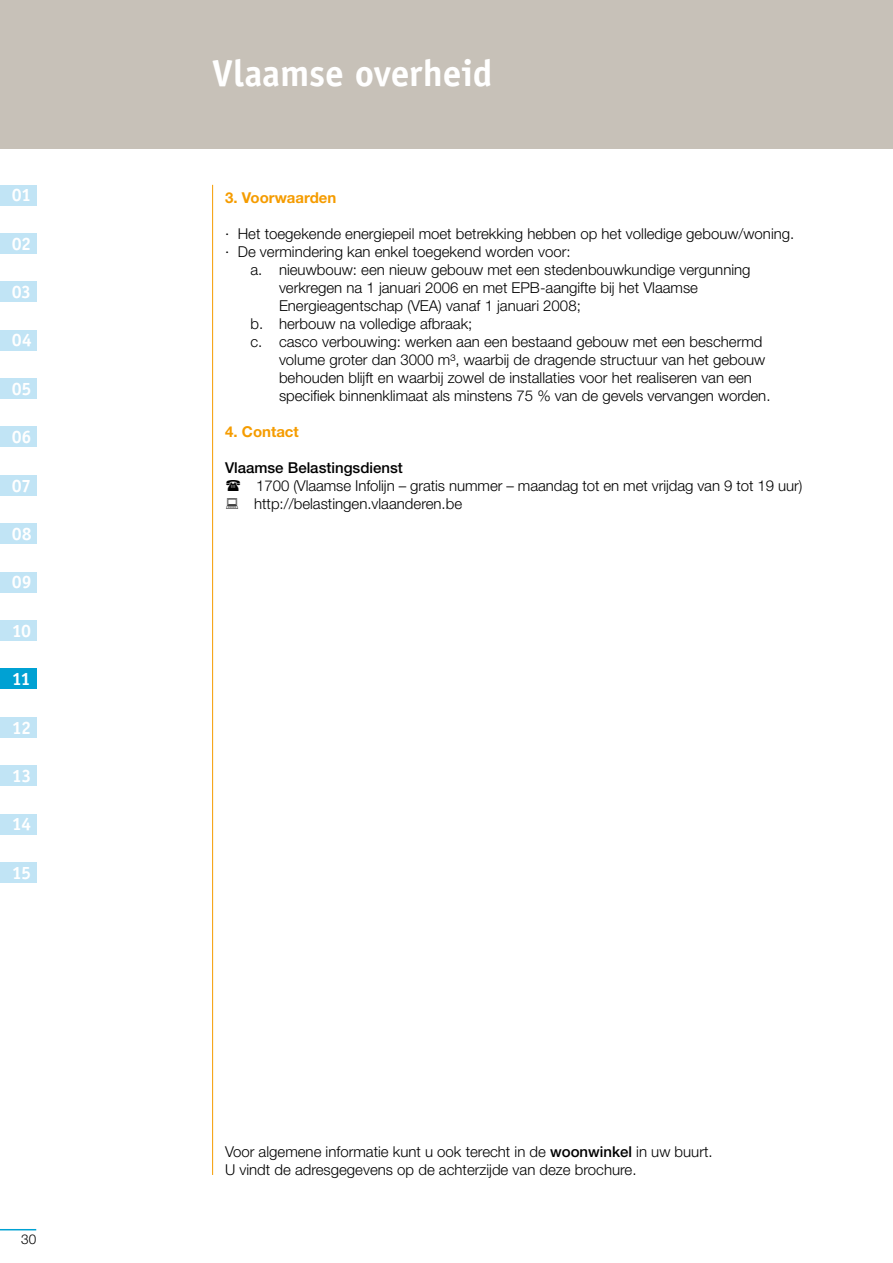
<style>
.page{position:relative;width:893px;height:1263px;background:#fff}
.page>*{position:absolute;margin:0;border:0;box-sizing:border-box;transform-origin:0 0}
.t1{font:700 37.5px "Officina Sans Std";letter-spacing:-.005em;color:#fff}
.t2{font:700 18px "Officina Sans Std";letter-spacing:-.025em;color:#fff}
.t3{font:300 15px/18px "Helvetica Neue LT Std";color:#000}
.t4{font:500 15px "Helvetica Neue LT Std";color:#000}
.t5{font:700 15px "Helvetica Neue LT Std";color:#f59c00}
.t6{font:300 13.5px "Helvetica Neue LT Std";color:#000}
.s1{font-weight:500}
</style>
<div class="page">
<div style="left:0;top:0;width:893px;height:149px;background:#c7c1b8"></div>
<hr style="left:0;top:1229px;width:36px;height:1px;background:#00a1d3">
<hr style="left:212px;top:185px;width:1px;height:990px;background:#f59c00">
<div style="left:0;top:185px;width:36px;height:20px;background:#c1e4f5"></div>
<div style="left:0;top:572px;width:36px;height:20px;background:#c1e4f5"></div>
<div style="left:0;top:378px;width:36px;height:21px;background:#c1e4f5"></div>
<div style="left:0;top:765px;width:36px;height:21px;background:#c1e4f5"></div>
<div style="left:0;top:233px;width:36px;height:21px;background:#c1e4f5"></div>
<div style="left:0;top:620px;width:36px;height:21px;background:#c1e4f5"></div>
<div style="left:0;top:427px;width:36px;height:20px;background:#c1e4f5"></div>
<div style="left:0;top:814px;width:36px;height:20px;background:#c1e4f5"></div>
<div style="left:0;top:282px;width:36px;height:20px;background:#c1e4f5"></div>
<div style="left:0;top:669px;width:36px;height:20px;background:#00a1d3"></div>
<div style="left:0;top:475px;width:36px;height:21px;background:#c1e4f5"></div>
<div style="left:0;top:862px;width:36px;height:21px;background:#c1e4f5"></div>
<div style="left:0;top:330px;width:36px;height:20px;background:#c1e4f5"></div>
<div style="left:0;top:717px;width:36px;height:20px;background:#c1e4f5"></div>
<div style="left:0;top:523px;width:36px;height:21px;background:#c1e4f5"></div>
<p class="t2" style="left:12px;top:184px;width:21px">01</p>
<p class="t2" style="left:12px;top:232px;width:21px">02</p>
<p class="t2" style="left:12px;top:281px;width:21px">03</p>
<p class="t2" style="left:12px;top:329px;width:22px">04</p>
<p class="t2" style="left:12px;top:377px;width:21px">05</p>
<p class="t2" style="left:12px;top:426px;width:21px">06</p>
<p class="t2" style="left:12px;top:474px;width:21px">07</p>
<p class="t2" style="left:12px;top:523px;width:22px">08</p>
<p class="t2" style="left:12px;top:571px;width:21px">09</p>
<p class="t2" style="left:12px;top:619px;width:21px">10</p>
<p class="t2" style="left:12px;top:668px;width:20px">11</p>
<p class="t2" style="left:12px;top:716px;width:21px">12</p>
<p class="t2" style="left:12px;top:764px;width:21px">13</p>
<p class="t2" style="left:12px;top:813px;width:21px">14</p>
<p class="t2" style="left:12px;top:861px;width:21px">15</p>
<p class="t6" style="left:21px;top:1231px;width:17px">30</p>
<h1 class="t1" style="left:212px;top:50px;width:281px">Vlaamse overheid</h1>
<p class="t5" style="left:225px;top:188px;width:113px">3. Voorwaarden</p>
<p class="t3" style="left:225px;top:224px;width:571px">· Het toegekende energiepeil moet betrekking hebben op het volledige gebouw/woning.</p>
<p class="t3" style="left:225px;top:242px;width:347px">· De vermindering kan enkel toegekend worden voor:</p>
<p class="t3" style="left:250px;top:260px;width:502px">a. nieuwbouw: een nieuw gebouw met een stedenbouwkundige vergunning</p>
<p class="t3" style="left:279px;top:278px;width:421px">verkregen na 1 januari 2006 en met EPB-aangifte bij het Vlaamse</p>
<p class="t3" style="left:279px;top:296px;width:303px">Energieagentschap (VEA) vanaf 1 januari 2008;</p>
<p class="t3" style="left:250px;top:314px;width:223px">b. herbouw na volledige afbraak;</p>
<p class="t3" style="left:250px;top:332px;width:513px">c. casco verbouwing: werken aan een bestaand gebouw met een beschermd</p>
<p class="t3" style="left:279px;top:350px;width:488px">volume groter dan 3000 m³, waarbij de dragende structuur van het gebouw</p>
<p class="t3" style="left:279px;top:368px;width:474px">behouden blijft en waarbij zowel de installaties voor het realiseren van een</p>
<p class="t3" style="left:279px;top:386px;width:493px">specifiek binnenklimaat als minstens 75 % van de gevels vervangen worden.</p>
<p class="t5" style="left:225px;top:422px;width:75px">4. Contact</p>
<p class="t4" style="left:225px;top:459px;width:179px">Vlaamse Belastingsdienst</p>
<p class="t3" style="left:254px;top:476px;width:550px">1700 (Vlaamse Infolijn – gratis nummer – maandag tot en met vrijdag van 9 tot 19 uur) http://belastingen.vlaanderen.be</p>
<p class="t3" style="left:225px;top:1142px;width:489px">Voor algemene informatie kunt u ook terecht in de <span class="s1">woonwinkel</span> in uw buurt.<br>U vindt de adresgegevens op de achterzijde van deze brochure.</p>
</div>
